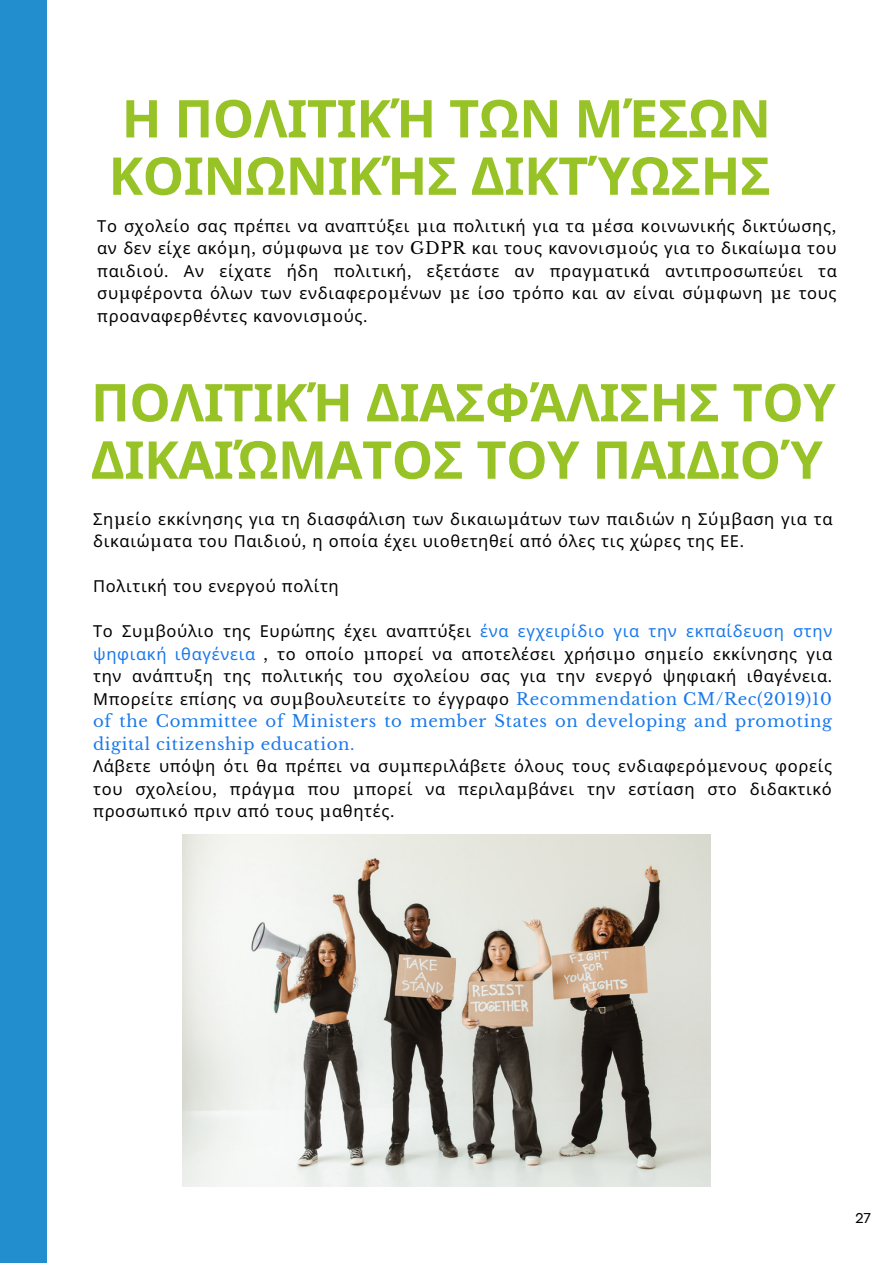
<style>
.page{position:relative;width:893px;height:1264px;background:#fff}
.page>*{position:absolute;margin:0;border:0;box-sizing:border-box;transform-origin:0 0}
.t1{font:700 52.05px/57.3px "Noto Sans";letter-spacing:-.01em;color:#98c326}
.t2{font:16.5px/22.5px "Noto Sans";letter-spacing:.04em;color:#000;text-align:justify}
.t3{font:16.5px/22.5px "Libre Baskerville";letter-spacing:.04em;color:#1979eb}
.t4{font:15px "Codec Pro";color:#000}
.s1{font-family:"Libre Baskerville"}
.s2{color:#1979eb}
.s3{font-family:"Libre Baskerville";color:#1979eb}
</style>
<div class="page">
<div style="left:0;top:0;width:46px;height:1262px;background:#238ecd"></div>
<img style="left:182px;top:834px;width:528px;height:352px">
<h1 class="t1" style="left:108px;top:89px;width:664px">Η ΠΟΛΙΤΙΚΉ ΤΩΝ ΜΈΣΩΝ<br>ΚΟΙΝΩΝΙΚΉΣ ΔΙΚΤΎΩΣΗΣ</h1>
<p class="t2" style="left:97px;top:214px;width:741px">Το σχολείο σας πρέπει να αναπτύξει <span class="s1">μ</span>ια πολιτική για τα <span class="s1">μ</span>έσα κοινωνικής δικτύωσης<span class="s1">, </span>αν δεν είχε ακό<span class="s1">μ</span>η<span class="s1">,</span> σύ<span class="s1">μ</span>φωνα <span class="s1">μ</span>ε τον <span class="s1">GDPR</span> και τους κανονισ<span class="s1">μ</span>ούς για το δικαίω<span class="s1">μ</span>α του παιδιού<span class="s1">.</span> Αν είχατε ήδη πολιτική<span class="s1">,</span> εξετάστε αν πραγ<span class="s1">μ</span>ατικά αντιπροσωπεύει τα συ<span class="s1">μ</span>φέροντα όλων των ενδιαφερο<span class="s1">μ</span>ένων <span class="s1">μ</span>ε ίσο τρόπο και αν είναι σύ<span class="s1">μ</span>φωνη <span class="s1">μ</span>ε τους προαναφερθέντες κανονισ<span class="s1">μ</span>ούς<span class="s1">.</span></p>
<h1 class="t1" style="left:90px;top:372px;width:746px">ΠΟΛΙΤΙΚΉ ΔΙΑΣΦΆΛΙΣΗΣ ΤΟΥ<br>ΔΙΚΑΙΏΜΑΤΟΣ ΤΟΥ ΠΑΙΔΙΟΎ</h1>
<p class="t2" style="left:93px;top:507px;width:740px">Ση<span class="s1">μ</span>είο εκκίνησης για τη διασφάλιση των δικαιω<span class="s1">μ</span>άτων των παιδιών η Σύ<span class="s1">μ</span>βαση για τα δικαιώ<span class="s1">μ</span>ατα του Παιδιού<span class="s1">,</span> η οποία έχει υιοθετηθεί από όλες τις χώρες της ΕΕ<span class="s1">.</span></p>
<p class="t2" style="left:93px;top:574px;width:247px">Πολιτική του ενεργού πολίτη</p>
<p class="t2" style="left:93px;top:619px;width:740px">Το Συ<span class="s1">μ</span>βούλιο της Ευρώπης έχει αναπτύξει <span class="s2">ένα εγχειρίδιο για την εκπαίδευση στην ψηφιακή ιθαγένεια</span> <span class="s1">,</span> το οποίο <span class="s1">μ</span>πορεί να αποτελέσει χρήσι<span class="s1">μ</span>ο ση<span class="s1">μ</span>είο εκκίνησης για την ανάπτυξη της πολιτικής του σχολείου σας για την ενεργό ψηφιακή ιθαγένεια<span class="s1">.<br></span>Μπορείτε επίσης να συ<span class="s1">μ</span>βουλευτείτε το έγγραφο <span class="s3">Recommendation CM/Rec(2019)10</span></p>
<p class="t3" style="left:93px;top:710px;width:740px">of the Committee of Ministers to member States on developing and promoting digital citizenship education.</p>
<p class="t2" style="left:93px;top:754px;width:740px">Λάβετε υπόψη ότι θα πρέπει να συ<span class="s1">μ</span>περιλάβετε όλους τους ενδιαφερό<span class="s1">μ</span>ενους φορείς του σχολείου<span class="s1">,</span> πράγ<span class="s1">μ</span>α που <span class="s1">μ</span>πορεί να περιλα<span class="s1">μ</span>βάνει την εστίαση στο διδακτικό προσωπικό πριν από τους <span class="s1">μ</span>αθητές<span class="s1">.</span></p>
<p class="t4" style="left:855px;top:1212px;width:17px">27</p>
</div>
